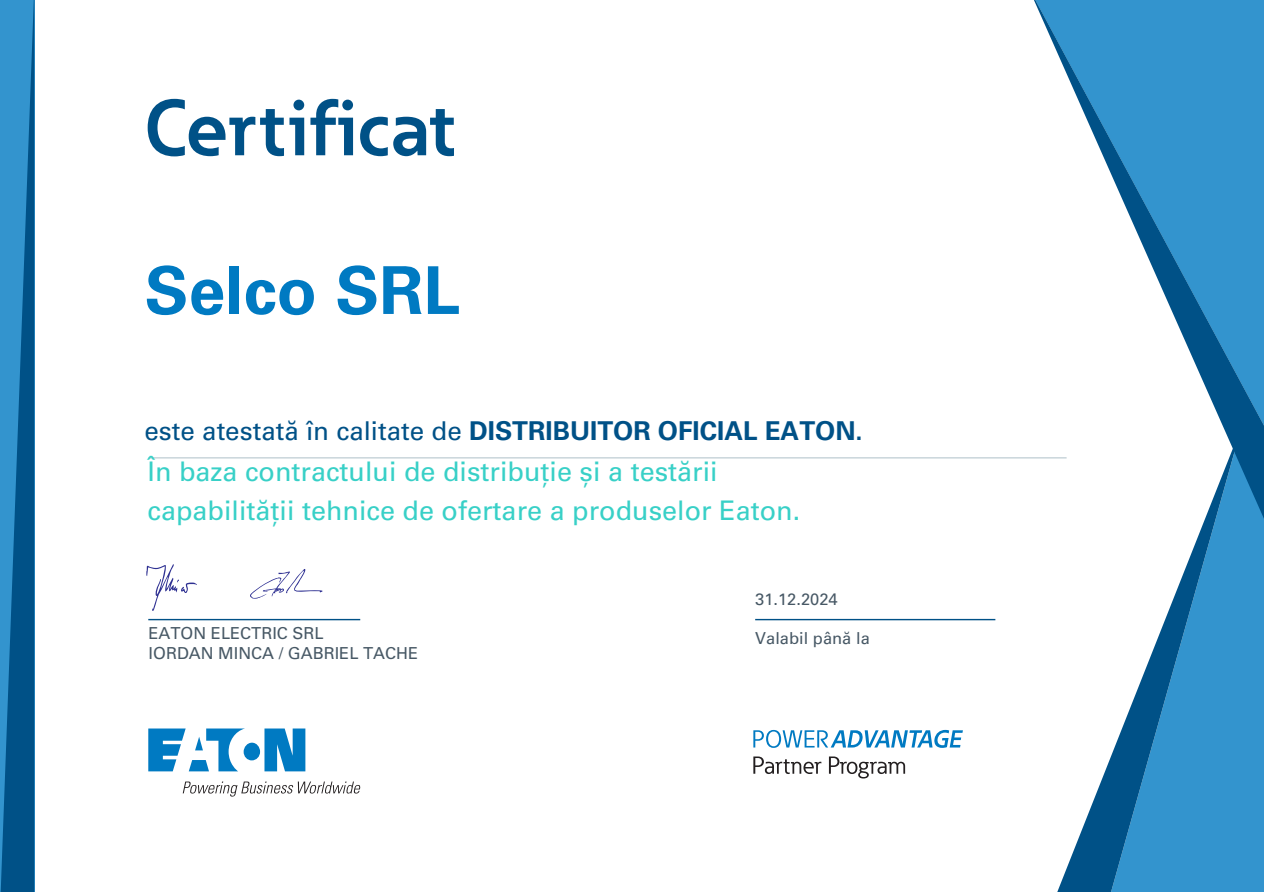
<style>
.page{position:relative;width:1264px;height:892px;background:#fff}
.page>*{position:absolute;margin:0;border:0;box-sizing:border-box;transform-origin:0 0}
.t1{font:700 78px "Eaton";color:#005187}
.t2{font:700 66px "Univers LT Std";color:#007ac2}
.t3{font:27px/39.2px "Univers LT Pro 55 Roman";color:#38d0c7}
.t4{font:700 25.95px "Univers LT Std";color:#005187}
.t5{font:16.5px/19.8px "Univers LT Pro 55 Roman";color:#475865}
.t6{font:16.5px "Univers LT Std";color:#475865}
.s1{font-family:"Univers LT Pro 55 Roman";font-weight:400}
.s2{font-family:"Univers LT Pro 55 Roman"}
</style>
<div class="page">
<div style="left:1241px;top:546px;width:23px;height:345px;background:#3394ce"></div>
<svg style="left:1057px;top:546px;width:184px;height:345px"></svg>
<svg style="left:148px;top:728px;width:157px;height:43px"></svg>
<svg style="left:183px;top:781px;width:178px;height:15px"></svg>
<hr style="left:148px;top:457px;width:919px;height:1px;background:#c6d2d8">
<hr style="left:755px;top:619px;width:240px;height:1px;background:#005187">
<hr style="left:148px;top:619px;width:212px;height:1px;background:#005187">
<svg style="left:1027px;top:0;width:237px;height:546px"></svg>
<svg style="left:0;top:0;width:34px;height:892px;background:#1972aa"></svg>
<svg style="left:146px;top:564px;width:51px;height:47px"></svg>
<svg style="left:250px;top:569px;width:72px;height:29px"></svg>
<svg style="left:753px;top:756px;width:152px;height:22px"></svg>
<svg style="left:753px;top:729px;width:210px;height:18px"></svg>
<p class="t1" style="left:145px;top:79px;width:311px">Certificat</p>
<p class="t2" style="left:145px;top:252px;width:317px">Selco SRL</p>
<p class="t4" style="left:145px;top:416px;width:720px"><span class="s1">este atestată în calitate de</span> DISTRIBUITOR OFICIAL EATON.</p>
<p class="t3" style="left:148px;top:451px;width:654px">În baza contractului de distribuție și a testării capabilității tehnice de ofertare a produselor Eaton.</p>
<p class="t6" style="left:755px;top:589px;width:84px">31.12.2024</p>
<p class="t5" style="left:149px;top:623px;width:271px">EATON ELECTRIC SRL<br>IORDAN MINCA / GABRIEL TACHE</p>
<p class="t6" style="left:755px;top:628px;width:116px">Valabil pân<span class="s2">ă</span> la</p>
</div>
